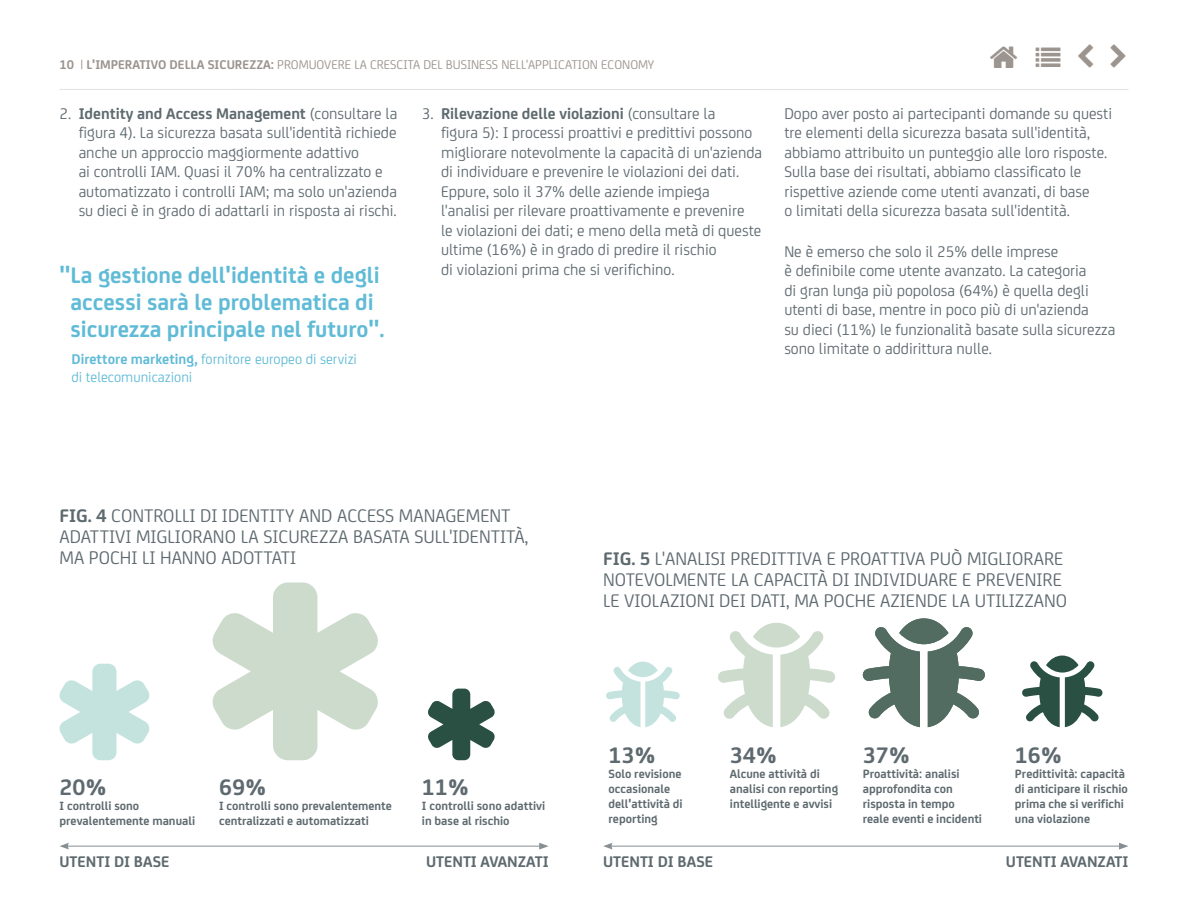
<style>
.page{position:relative;width:1188px;height:918px;background:#fff}
.page>*{position:absolute;margin:0;border:0;box-sizing:border-box;transform-origin:0 0}
.t1{font:700 24px/27px "CA Sans";color:#60bbd7;text-align:center}
.t2{font:700 24px "CA Sans";color:#5e6a6f}
.t3{font:19.5px/21px "CA Sans";color:#5e6a6f}
.t4{font:16.5px/19.5px "CA Sans";color:#5e6a6f}
.t5{font:700 16.5px "CA Sans";color:#5e6a6f}
.t6{font:15px/18px "CA Sans";color:#60bbd7}
.t7{font:13.5px "CA Sans";color:#9b948f}
.t8{font:700 12.75px/15px "CA Sans";color:#5e6a6f}
.s1{font-weight:700}
</style>
<div class="page">
<hr style="left:60px;top:89px;width:1068px;height:1px;background:#e1e1e1">
<svg style="left:428px;top:689px;width:67px;height:71px"></svg>
<svg style="left:59px;top:664px;width:91px;height:96px"></svg>
<svg style="left:212px;top:583px;width:166px;height:177px"></svg>
<svg style="left:606px;top:662px;width:74px;height:65px"></svg>
<svg style="left:718px;top:623px;width:117px;height:104px"></svg>
<svg style="left:1022px;top:656px;width:81px;height:71px"></svg>
<hr style="left:67px;top:846px;width:475px;height:1px;background:#5e6a6f">
<svg style="left:60px;top:843px;width:9px;height:7px"></svg>
<svg style="left:539px;top:843px;width:10px;height:7px"></svg>
<hr style="left:610px;top:846px;width:511px;height:1px;background:#5e6a6f">
<svg style="left:603px;top:843px;width:10px;height:7px"></svg>
<svg style="left:1119px;top:843px;width:9px;height:7px"></svg>
<svg style="left:862px;top:618px;width:123px;height:109px"></svg>
<p class="t7" style="left:60px;top:55px;width:596px"><span class="s1">10</span> | <span class="s1">L'IMPERATIVO DELLA SICUREZZA:</span> PROMUOVERE LA CRESCITA DEL BUSINESS NELL'APPLICATION ECONOMY</p>
<p class="t4" style="left:79px;top:102px;width:320px;text-indent:-19px">2. <span class="s1">Identity and Access Management</span> (consultare la figura 4). La sicurezza basata sull'identità richiede anche un approccio maggiormente adattivo<br>ai controlli IAM. Quasi il 70% ha centralizzato e automatizzato i controlli IAM; ma solo un'azienda su dieci è in grado di adattarli in risposta ai rischi.</p>
<p class="t4" style="left:441px;top:102px;width:323px;text-indent:-19px">3. <span class="s1">Rilevazione delle violazioni</span> (consultare la<br>figura 5): I processi proattivi e predittivi possono migliorare notevolmente la capacità di un'azienda di individuare e prevenire le violazioni dei dati.<br>Eppure, solo il 37% delle aziende impiega l'analisi per rilevare proattivamente e prevenire<br>le violazioni dei dati; e meno della metà di queste ultime (16%) è in grado di predire il rischio<br>di violazioni prima che si verifichino.</p>
<p class="t4" style="left:784px;top:103px;width:329px">Dopo aver posto ai partecipanti domande su questi tre elementi della sicurezza basata sull'identità, abbiamo attribuito un punteggio alle loro risposte.<br>Sulla base dei risultati, abbiamo classificato le rispettive aziende come utenti avanzati, di base<br>o limitati della sicurezza basata sull'identità.</p>
<p class="t4" style="left:784px;top:241px;width:332px">Ne è emerso che solo il 25% delle imprese<br>è definibile come utente avanzato. La categoria<br>di gran lunga più popolosa (64%) è quella degli utenti di base, mentre in poco più di un'azienda<br>su dieci (11%) le funzionalità basate sulla sicurezza sono limitate o addirittura nulle.</p>
<h1 class="t1" style="left:60px;top:260px;width:327px">"La gestione dell'identità e degli accessi sarà le problematica di sicurezza principale nel futuro".</h1>
<p class="t6" style="left:71px;top:350px;width:287px"><span class="s1">Direttore marketing,</span> fornitore europeo di servizi di telecomunicazioni</p>
<p class="t3" style="left:60px;top:504px;width:470px"><span class="s1">FIG. 4</span> CONTROLLI DI IDENTITY AND ACCESS MANAGEMENT<br>ADATTIVI MIGLIORANO LA SICUREZZA BASATA SULL'IDENTITÀ,<br>MA POCHI LI HANNO ADOTTATI</p>
<h1 class="t2" style="left:60px;top:769px;width:49px">20%</h1>
<p class="t8" style="left:60px;top:797px;width:137px">I controlli sono prevalentemente manuali</p>
<h1 class="t2" style="left:219px;top:769px;width:49px">69%</h1>
<p class="t8" style="left:219px;top:797px;width:174px">I controlli sono prevalentemente centralizzati e automatizzati</p>
<h1 class="t2" style="left:422px;top:769px;width:49px">11%</h1>
<p class="t8" style="left:422px;top:797px;width:125px">I controlli sono adattivi in base al rischio</p>
<p class="t3" style="left:603px;top:547px;width:466px"><span class="s1">FIG. 5</span> L'ANALISI PREDITTIVA E PROATTIVA PUÒ MIGLIORARE<br>NOTEVOLMENTE LA CAPACITÀ DI INDIVIDUARE E PREVENIRE<br>LE VIOLAZIONI DEI DATI, MA POCHE AZIENDE LA UTILIZZANO</p>
<h1 class="t2" style="left:609px;top:737px;width:49px">13%</h1>
<p class="t8" style="left:609px;top:765px;width:76px">Solo revisione occasionale dell'attività di reporting</p>
<h1 class="t2" style="left:730px;top:737px;width:49px">34%</h1>
<p class="t8" style="left:730px;top:765px;width:110px">Alcune attività di analisi con reporting intelligente e avvisi</p>
<h1 class="t2" style="left:863px;top:737px;width:49px">37%</h1>
<p class="t8" style="left:863px;top:765px;width:121px">Proattività: analisi approfondita con risposta in tempo reale eventi e incidenti</p>
<h1 class="t2" style="left:1015px;top:737px;width:49px">16%</h1>
<p class="t8" style="left:1015px;top:765px;width:114px">Predittività: capacità di anticipare il rischio prima che si verifichi una violazione</p>
<p class="t5" style="left:60px;top:849px;width:111px">UTENTI DI BASE</p>
<p class="t5" style="left:426px;top:849px;width:124px">UTENTI AVANZATI</p>
<p class="t5" style="left:603px;top:849px;width:111px">UTENTI DI BASE</p>
<p class="t5" style="left:1006px;top:849px;width:124px">UTENTI AVANZATI</p>
</div>
